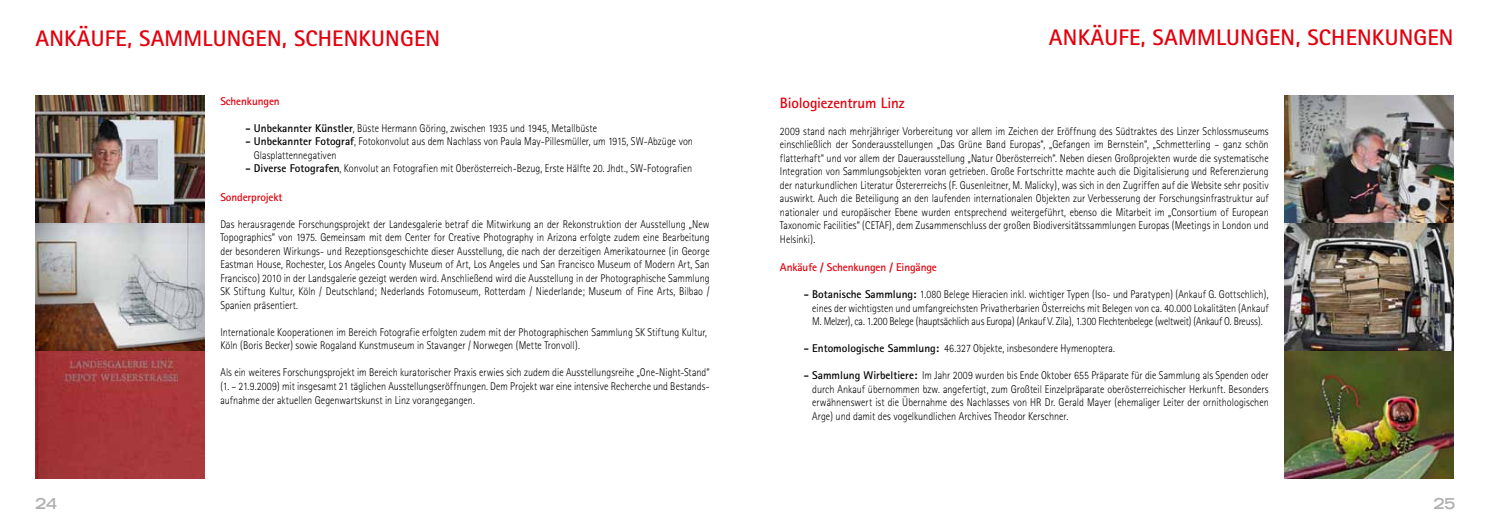
<style>
.page{position:relative;width:1489px;height:525px;background:#fff}
.page>*{position:absolute;margin:0;border:0;box-sizing:border-box;transform-origin:0 0}
.t1{font:700 22.5px "Rotis Sans Serif";letter-spacing:.01em;color:#e2000e}
.t2{font:700 15px "Rotis Sans Serif";letter-spacing:-.01em;color:#e2000e}
.t3{font:700 expanded 15px "Trade Gothic LH";color:#b1b1b1}
.t4{font:300 11.25px/13.5px "Rotis Sans Serif";color:#000;text-align:justify;scale:.9 1}
.t5{font:700 11.25px "Rotis Sans Serif";letter-spacing:-.01em;color:#e2000e}
.s1{font-weight:700}
</style>
<div class="page">
<img style="left:35px;top:96px;width:169px;height:382px">
<img style="left:1284px;top:96px;width:169px;height:382px">
<h1 class="t1" style="left:35px;top:24px;width:406px">ANKÄUFE, SAMMLUNGEN, SCHENKUNGEN</h1>
<p class="t5" style="left:220px;top:94px;width:61px">Schenkungen</p>
<p class="t4" style="left:245px;top:121px;width:392px"><span class="s1">- Unbekannter Künstler</span>, Büste Hermann Göring, zwischen 1935 und 1945, Metallbüste</p>
<p class="t4" style="left:254px;top:135px;width:489px;text-indent:-9px"><span class="s1">- Unbekannter Fotograf</span>, Fotokonvolut aus dem Nachlass von Paula May-Pillesmüller, um 1915, SW-Abzüge von<br>Glasplattennegativen</p>
<p class="t4" style="left:245px;top:162px;width:498px"><span class="s1">- Diverse Fotografen</span>, Konvolut an Fotografien mit Oberösterreich-Bezug, Erste Hälfte 20. Jhdt., SW-Fotografien</p>
<p class="t5" style="left:220px;top:190px;width:64px">Sonderprojekt</p>
<p class="t4" style="left:220px;top:217px;width:545px">Das herausragende Forschungsprojekt der Landesgalerie betraf die Mitwirkung an der Rekonstruktion der Ausstellung „New Topographics“ von 1975. Gemeinsam mit dem Center for Creative Photography in Arizona erfolgte zudem eine Bearbeitung der besonderen Wirkungs- und Rezeptionsgeschichte dieser Ausstellung, die nach der derzeitigen Amerikatournee (in George Eastman House, Rochester, Los Angeles County Museum of Art, Los Angeles und San Francisco Museum of Modern Art, San Francisco) 2010 in der Landsgalerie gezeigt werden wird. Anschließend wird die Ausstellung in der Photographische Sammlung SK Stiftung Kultur, Köln / Deutschland; Nederlands Fotomuseum, Rotterdam / Niederlande; Museum of Fine Arts, Bilbao / Spanien präsentiert.</p>
<p class="t4" style="left:220px;top:325px;width:542px">Internationale Kooperationen im Bereich Fotografie erfolgten zudem mit der Photographischen Sammlung SK Stiftung Kultur,<br>Köln (Boris Becker) sowie Rogaland Kunstmuseum in Stavanger / Norwegen (Mette Tronvoll).</p>
<p class="t4" style="left:220px;top:366px;width:545px">Als ein weiteres Forschungsprojekt im Bereich kuratorischer Praxis erwies sich zudem die Ausstellungsreihe „One-Night-Stand“ (1. – 21.9.2009) mit insgesamt 21 täglichen Ausstellungseröffnungen. Dem Projekt war eine intensive Recherche und Bestands&shy;aufnahme der aktuellen Gegenwartskunst in Linz vorangegangen.</p>
<h1 class="t1" style="left:1048px;top:23px;width:406px">ANKÄUFE, SAMMLUNGEN, SCHENKUNGEN</h1>
<h2 class="t2" style="left:780px;top:93px;width:126px">Biologiezentrum Linz</h2>
<p class="t4" style="left:780px;top:124px;width:544px">2009 stand nach mehrjähriger Vorbereitung vor allem im Zeichen der Eröffnung des Südtraktes des Linzer Schlossmuseums einschließlich der Sonderausstellungen „Das Grüne Band Europas“, „Gefangen im Bernstein“, „Schmetterling – ganz schön flatterhaft“ und vor allem der Dauerausstellung „Natur Oberösterreich“. Neben diesen Großprojekten wurde die systematische Integration von Sammlungsobjekten voran getrieben. Große Fortschritte machte auch die Digitalisierung und Referenzierung der naturkundlichen Literatur Östererreichs (F. Gusenleitner, M. Malicky), was sich in den Zugriffen auf die Website sehr positiv auswirkt. Auch die Beteiligung an den laufenden internationalen Objekten zur Verbesserung der Forschungsinfrastruktur auf nationaler und europäischer Ebene wurden entsprechend weitergeführt, ebenso die Mitarbeit im „Consortium of European Taxonomic Facilities“ (CETAF), dem Zusammenschluss der großen Biodiversitätssammlungen Europas (Meetings in London und Helsinki).</p>
<p class="t5" style="left:780px;top:260px;width:158px">Ankäufe / Schenkungen / Eingänge</p>
<p class="t4" style="left:812px;top:287px;width:508px;text-indent:-9px"><span class="s1">- Botanische Sammlung:</span> 1.080 Belege Hieracien inkl. wichtiger Typen (Iso- und Paratypen) (Ankauf G. Gottschlich), eines der wichtigsten und umfangreichsten Privatherbarien Österreichs mit Belegen von ca. 40.000 Lokalitäten (Ankauf M. Melzer), ca. 1.200 Belege (hauptsächlich aus Europa) (Ankauf V. Zila), 1.300 Flechtenbelege (weltweit) (Ankauf O. Breuss).</p>
<p class="t4" style="left:803px;top:341px;width:347px"><span class="s1">- Entomologische Sammlung:</span> 46.327 Objekte, insbesondere Hymenoptera.</p>
<p class="t4" style="left:812px;top:368px;width:508px;text-indent:-9px"><span class="s1">- Sammlung Wirbeltiere:</span> Im Jahr 2009 wurden bis Ende Oktober 655 Präparate für die Sammlung als Spenden oder durch Ankauf übernommen bzw. angefertigt, zum Großteil Einzelpräparate oberösterreichischer Herkunft. Besonders erwähnenswert ist die Übernahme des Nachlasses von HR Dr. Gerald Mayer (ehemaliger Leiter der ornithologischen Arge) und damit des vogelkundlichen Archives Theodor Kerschner.</p>
<h2 class="t3" style="left:35px;top:493px;width:23px">24</h2>
<h2 class="t3" style="left:1433px;top:493px;width:23px">25</h2>
</div>
